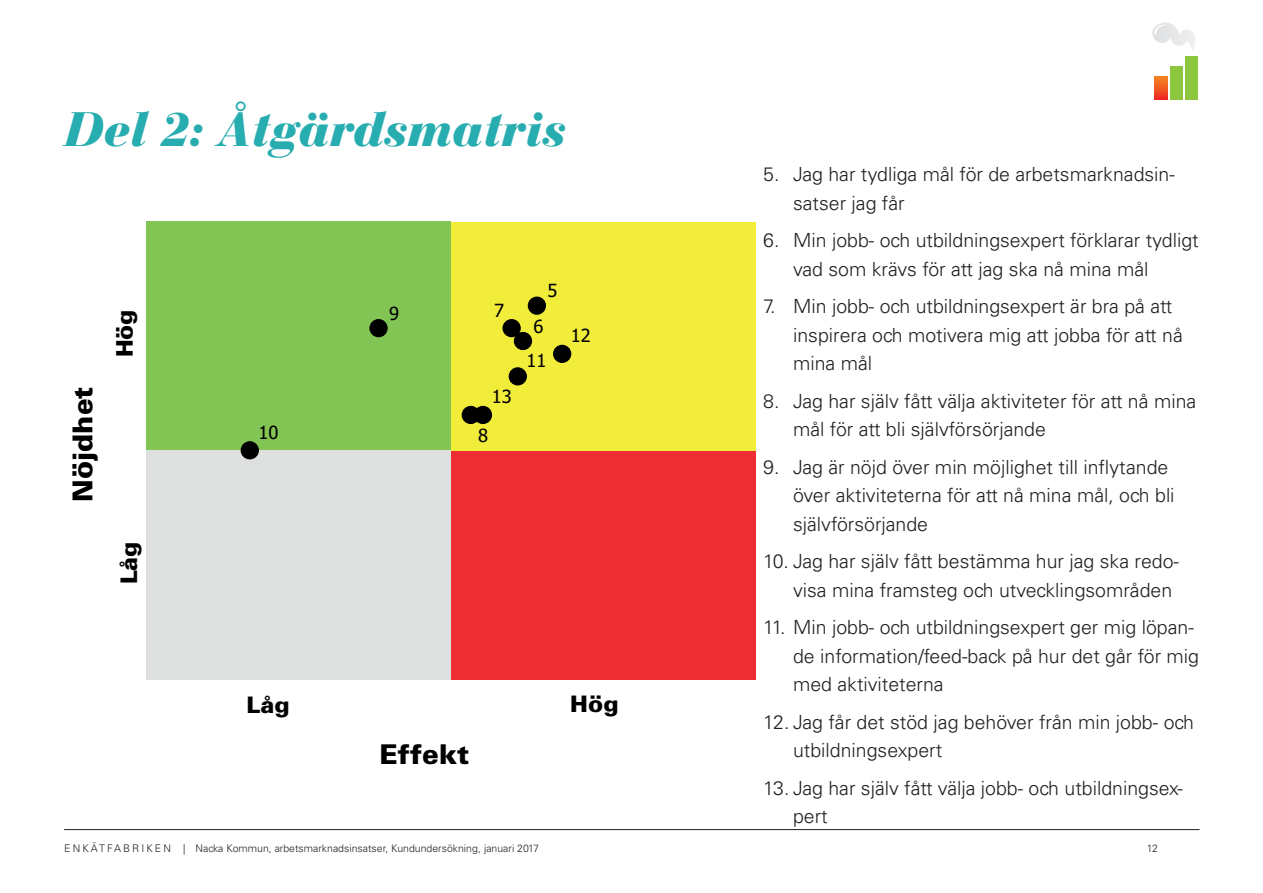
<style>
.page{position:relative;width:1263px;height:893px;background:#fff}
.page>*{position:absolute;margin:0;border:0;box-sizing:border-box;transform-origin:0 0}
.Sidrubrik_ej_ToC{font:italic 900 48px "Bauer Bodoni Std";letter-spacing:-.015em;color:#27acb0}
.t1{font:900 27.45px "Univers LT Std";color:#000001}
.t2{font:900 27.3px "Univers LT Std";color:#000001}
.t3{font:900 22.8px "Univers LT Std";color:#000001}
.t4{font:300 19.5px/28.5px "Univers LT Std";color:#231f20}
.t5{font:18.15px "Tahoma";color:#000001}
.t6{font:300 10.5px "Univers LT Std";color:#231f20}
</style>
<div class="page">
<hr style="left:64px;top:829px;width:1135px;height:1px;background:#231f20">
<div style="left:146px;top:222px;width:609px;height:458px;background:#dedfdf"></div>
<div style="left:451px;top:451px;width:304px;height:229px;background:#ee2e33"></div>
<div style="left:451px;top:222px;width:304px;height:229px;background:#f2ec3b"></div>
<div style="left:146px;top:221px;width:305px;height:229px;background:#83c555"></div>
<div style="left:528px;top:297px;width:17px;height:17px;background:#000001;border-radius:50%"></div>
<div style="left:528px;top:297px;width:18px;height:18px;border:1px solid #000001;border-radius:50%"></div>
<div style="left:514px;top:332px;width:17px;height:18px;background:#000001;border-radius:50%"></div>
<div style="left:514px;top:332px;width:18px;height:18px;border:1px solid #000001;border-radius:50%"></div>
<div style="left:503px;top:320px;width:17px;height:17px;background:#000001;border-radius:50%"></div>
<div style="left:502px;top:319px;width:19px;height:18px;border:1px solid #000001;border-radius:50%"></div>
<div style="left:462px;top:406px;width:17px;height:17px;background:#000001;border-radius:50%"></div>
<div style="left:462px;top:406px;width:18px;height:18px;border:1px solid #000001;border-radius:50%"></div>
<div style="left:370px;top:320px;width:17px;height:17px;background:#000001;border-radius:50%"></div>
<div style="left:369px;top:319px;width:19px;height:18px;border:1px solid #000001;border-radius:50%"></div>
<div style="left:241px;top:442px;width:17px;height:17px;background:#000001;border-radius:50%"></div>
<div style="left:241px;top:441px;width:18px;height:18px;border:1px solid #000001;border-radius:50%"></div>
<div style="left:509px;top:368px;width:17px;height:17px;background:#000001;border-radius:50%"></div>
<div style="left:509px;top:367px;width:18px;height:18px;border:1px solid #000001;border-radius:50%"></div>
<div style="left:554px;top:345px;width:17px;height:17px;background:#000001;border-radius:50%"></div>
<div style="left:553px;top:345px;width:18px;height:18px;border:1px solid #000001;border-radius:50%"></div>
<div style="left:474px;top:406px;width:17px;height:17px;background:#000001;border-radius:50%"></div>
<div style="left:474px;top:406px;width:18px;height:18px;border:1px solid #000001;border-radius:50%"></div>
<svg style="left:1155px;top:76px;width:12px;height:24px"></svg>
<div style="left:1170px;top:67px;width:13px;height:33px;background:#8bc63e"></div>
<div style="left:1185px;top:57px;width:13px;height:43px;background:#8bc63e"></div>
<svg style="left:1152px;top:23px;width:43px;height:27px"></svg>
<p class="Sidrubrik_ej_ToC" style="left:64px;top:100px;width:504px">Del 2: Åtgärdsmatris</p>
<p class="t3" style="left:110px;top:357px;width:50px;rotate:-90deg">Hög</p>
<p class="t5" style="left:389px;top:301px;width:11px">9</p>
<p class="t5" style="left:494px;top:298px;width:11px">7</p>
<p class="t1" style="left:65px;top:502px;width:117px;rotate:-90deg">Nöjdhet</p>
<p class="t5" style="left:492px;top:385px;width:21px">13</p>
<p class="t5" style="left:258px;top:420px;width:21px">10</p>
<p class="t5" style="left:478px;top:423px;width:11px">8</p>
<p class="t3" style="left:115px;top:584px;width:44px;rotate:-90deg">Låg</p>
<p class="t5" style="left:547px;top:278px;width:11px">5</p>
<p class="t5" style="left:534px;top:314px;width:11px">6</p>
<p class="t5" style="left:526px;top:348px;width:21px">11</p>
<p class="t5" style="left:571px;top:323px;width:21px">12</p>
<p class="t3" style="left:246px;top:690px;width:45px">Låg</p>
<p class="t3" style="left:570px;top:689px;width:50px">Hög</p>
<p class="t2" style="left:379px;top:737px;width:91px">Effekt</p>
<p class="t4" style="left:793px;top:160px;width:383px;text-indent:-30px">5. Jag har tydliga mål för de arbetsmarknadsin&shy;satser jag får</p>
<p class="t4" style="left:793px;top:226px;width:407px;text-indent:-30px">6. Min jobb- och utbildningsexpert förklarar tydligt vad som krävs för att jag ska nå mina mål</p>
<p class="t4" style="left:793px;top:292px;width:391px;text-indent:-30px">7. Min jobb- och utbildningsexpert är bra på att inspirera och motivera mig att jobba för att nå mina mål</p>
<p class="t4" style="left:793px;top:387px;width:405px;text-indent:-30px">8. Jag har själv fått välja aktiviteter för att nå mina mål för att bli självförsörjande</p>
<p class="t4" style="left:793px;top:453px;width:383px;text-indent:-30px">9. Jag är nöjd över min möjlighet till inflytande över aktiviteterna för att nå mina mål, och bli självförsörjande</p>
<p class="t4" style="left:793px;top:547px;width:387px;text-indent:-30px">10. Jag har själv fått bestämma hur jag ska redo&shy;visa mina framsteg och utvecklingsområden</p>
<p class="t4" style="left:793px;top:613px;width:408px;text-indent:-30px">11. Min jobb- och utbildningsexpert ger mig löpan&shy;de information/feed-back på hur det går för mig med aktiviteterna</p>
<p class="t4" style="left:793px;top:708px;width:402px;text-indent:-30px">12. Jag får det stöd jag behöver från min jobb- och utbildningsexpert</p>
<p class="t4" style="left:793px;top:774px;width:391px;text-indent:-30px">13. Jag har själv fått välja jobb- och utbildningsex&shy;pert</p>
<p class="t6" style="left:64px;top:842px;width:476px">E N K ÄT FA B R I K E N | Nacka Kommun, arbetsmarknadsinsatser, Kundundersökning, januari 2017</p>
<p class="t6" style="left:1147px;top:842px;width:13px">12</p>
</div>
